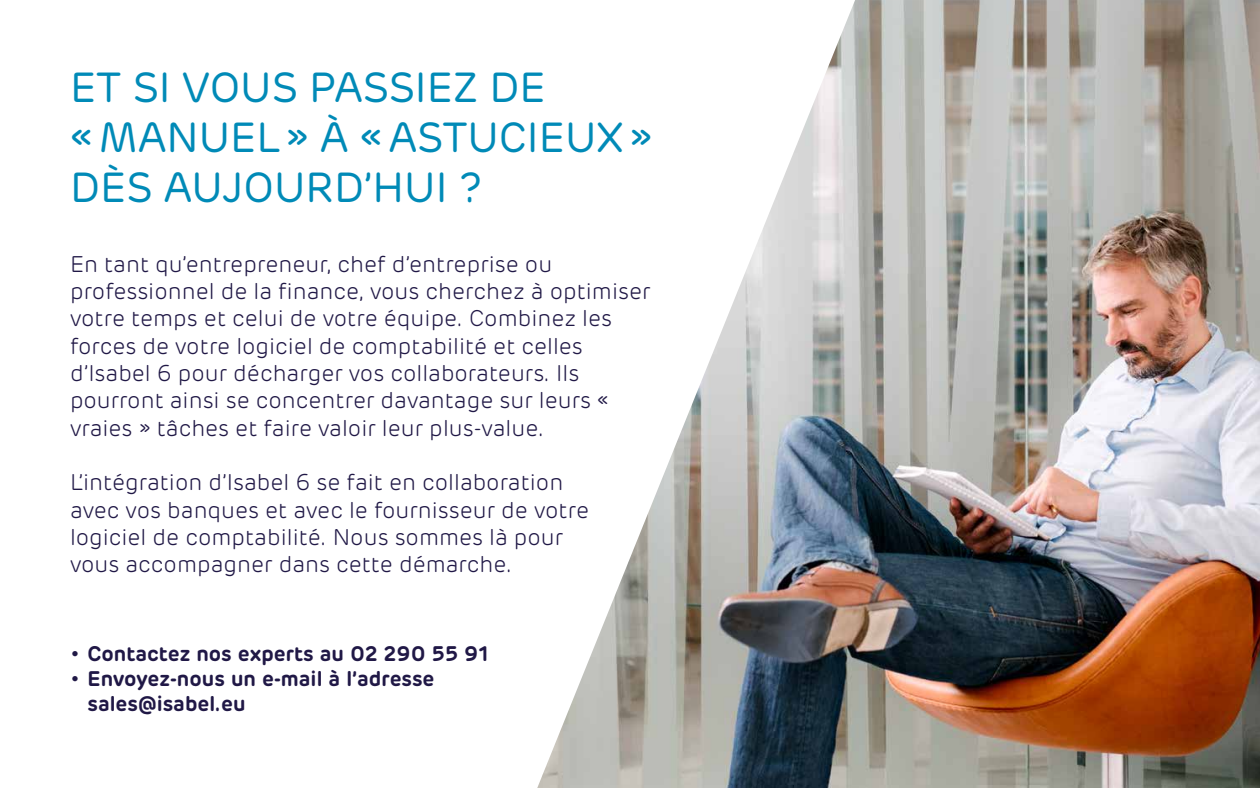
<style>
.page{position:relative;width:1260px;height:788px;background:#fff}
.page>*{position:absolute;margin:0;border:0;box-sizing:border-box;transform-origin:0 0}
.t1{font:42px/50.4px "Rubrik";color:#008ab7}
.t2{font:300 22.75px/27.3px "Rubrik";color:#201846}
.t3{font:600 21px/25.2px "Rubrik";color:#201846}
</style>
<div class="page">
<img style="left:537px;top:0;width:723px;height:788px">
<h1 class="t1" style="left:70px;top:62px;width:584px">ET SI VOUS PASSIEZ DE «MANUEL» À «ASTUCIEUX»<br>DÈS AUJOURD’HUI ?</h1>
<p class="t2" style="left:70px;top:251px;width:582px">En tant qu’entrepreneur, chef d’entreprise ou professionnel de la finance, vous cherchez à optimiser votre temps et celui de votre équipe. Combinez les forces de votre logiciel de comptabilité et celles d’Isabel 6 pour décharger vos collaborateurs. Ils pourront ainsi se concentrer davantage sur leurs « vraies » tâches et faire valoir leur plus-value.</p>
<p class="t2" style="left:70px;top:469px;width:521px">L’intégration d’Isabel 6 se fait en collaboration avec vos banques et avec le fournisseur de votre logiciel de comptabilité. Nous sommes là pour vous accompagner dans cette démarche.</p>
<p class="t3" style="left:70px;top:640px;width:421px">• Contactez nos experts au 02 290 55 91</p>
<p class="t3" style="left:87px;top:665px;width:349px;text-indent:-17px">• Envoyez-nous un e-mail à l’adresse sales@isabel.eu</p>
</div>
